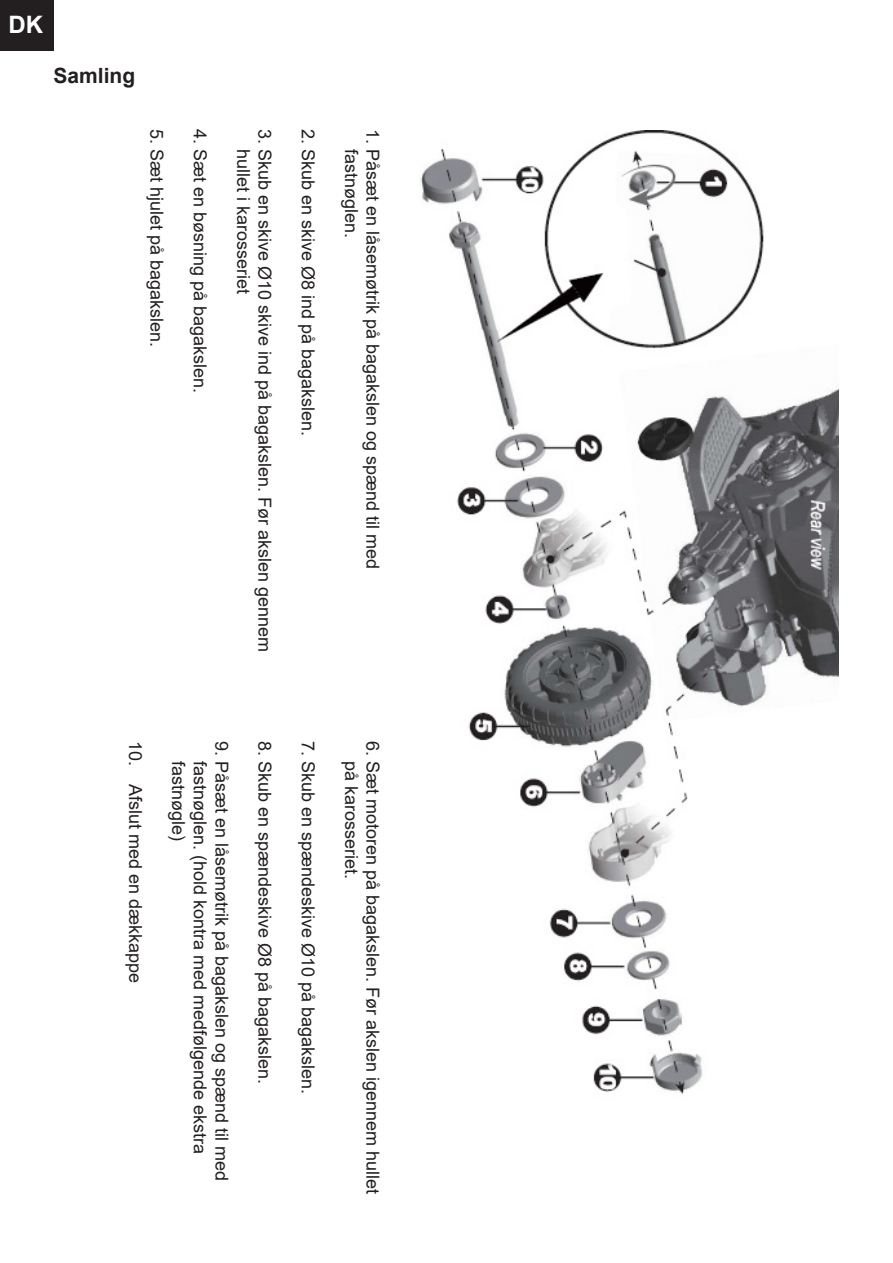
<style>
.page{position:relative;width:893px;height:1263px;background:#fff}
.page>*{position:absolute;margin:0;border:0;box-sizing:border-box;transform-origin:0 0}
.t1{font:700 24px "Arial";color:#fff}
.t2{font:700 21px "Arial";color:#231f20}
.t3{font:18px/21.6px "Arial";color:#231f20}
</style>
<div class="page">
<div style="left:0;top:0;width:53px;height:51px;background:#231f20"></div>
<img style="left:420px;top:131px;width:419px;height:964px">
<p class="t1" style="left:9px;top:8px;width:36px">DK</p>
<p class="t2" style="left:53px;top:61px;width:83px">Samling</p>
<p class="t3" style="left:168px;top:129px;width:220px;rotate:90deg">5. Sæt hjulet på bagakslen.</p>
<p class="t3" style="left:211px;top:129px;width:266px;rotate:90deg">4. Sæt en bøsning på bagakslen.</p>
<p class="t3" style="left:276px;top:149px;width:505px;text-indent:-20px;rotate:90deg">3. Skub en skive Ø10 skive ind på bagakslen. Før akslen gennem hullet i karosseriet</p>
<p class="t3" style="left:319px;top:129px;width:309px;rotate:90deg">2. Skub en skive Ø8 ind på bagakslen.</p>
<p class="t3" style="left:384px;top:149px;width:422px;text-indent:-20px;rotate:90deg">1. Påsæt en låsemøtrik på bagakslen og spænd til med fastnøglen.</p>
<p class="t3" style="left:146px;top:741px;width:243px;rotate:90deg">10. Afslut med en dækkappe</p>
<p class="t3" style="left:233px;top:741px;width:442px;rotate:90deg">9. Påsæt en låsemøtrik på bagakslen og spænd til med</p>
<p class="t3" style="left:189px;top:761px;width:82px;rotate:90deg">fastnøgle)</p>
<p class="t3" style="left:211px;top:761px;width:395px;rotate:90deg">fastnøglen. (hold kontra med medfølgende ekstra</p>
<p class="t3" style="left:276px;top:741px;width:345px;rotate:90deg">8. Skub en spændeskive Ø8 på bagakslen.</p>
<p class="t3" style="left:319px;top:741px;width:355px;rotate:90deg">7. Skub en spændeskive Ø10 på bagakslen.</p>
<p class="t3" style="left:384px;top:761px;width:435px;text-indent:-20px;rotate:90deg">6. Sæt motoren på bagakslen. Før akslen igennem hullet på karosseriet.</p>
</div>
